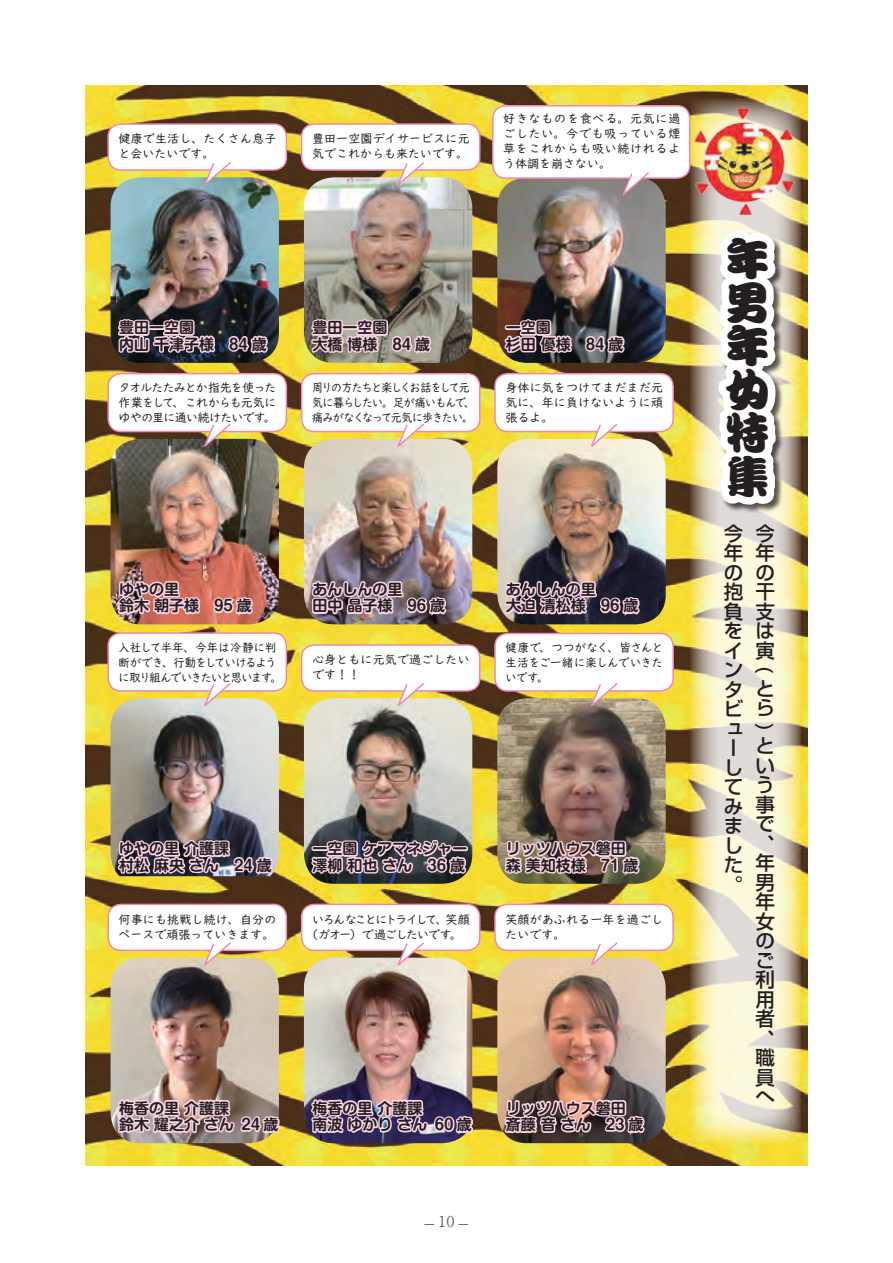
<style>
.page{position:relative;width:893px;height:1263px;background:#fff}
.page>*{position:absolute;margin:0;border:0;box-sizing:border-box;transform-origin:0 0}
.t1{font:900 43.5px/43.5px "Kanteiryu Std";color:#231f20;text-align:justify}
.t2{font:500 19.5px/19.5px "Shin Go Pr 5";color:#231f20}
.t3{font:700 15px/16.5px "Shin M Go Pr 6 De";color:#231f20}
.t4{font:300 15px "Ryumin Pr 5";color:#4b4c4d;scale:1.5 1}
.t5{font:300 15px "Ryumin Pr 5";color:#4b4c4d}
.t6{font:12px/15px "UD Digi Kyokasho N R";color:#231f20}
.t7{font:12px/15px "UD Digi Kyokasho N R";letter-spacing:-.1em;color:#231f20;scale:.92 1}
.t8{font:12px/15px "UD Digi Kyokasho N R";letter-spacing:-.06em;color:#231f20;scale:.94 1}
.t9{font:12px/15px "UD Digi Kyokasho N R";color:#231f20;text-align:justify;scale:.94 1}
.t10{font:12px/15px "UD Digi Kyokasho N R";letter-spacing:-.1em;color:#231f20}
</style>
<div class="page">
<img style="left:85px;top:85px;width:723px;height:1080px">
<svg style="left:690px;top:98px;width:111px;height:1045px;background:#dacd8f"></svg>
<img style="left:497px;top:177px;width:169px;height:186px">
<svg style="left:502px;top:318px;width:72px;height:37px;background:#a88e96"></svg>
<svg style="left:583px;top:334px;width:50px;height:32px;background:#7c7175"></svg>
<img style="left:304px;top:177px;width:168px;height:186px">
<div style="left:302px;top:124px;width:178px;height:46px;background:#fff;border-radius:13px"></div>
<div style="left:301px;top:123px;width:179px;height:48px;border:2px solid #f287b6;border-radius:13px"></div>
<svg style="left:394px;top:162px;width:32px;height:28px"></svg>
<svg style="left:309px;top:318px;width:131px;height:48px;background:#c0afa3"></svg>
<img style="left:111px;top:439px;width:168px;height:185px">
<div style="left:108px;top:374px;width:178px;height:57px;background:#fff;border-radius:13px"></div>
<div style="left:107px;top:373px;width:180px;height:59px;border:2px solid #f287b6;border-radius:13px"></div>
<svg style="left:201px;top:423px;width:31px;height:28px"></svg>
<img style="left:115px;top:559px;width:87px;height:74px">
<svg style="left:212px;top:595px;width:49px;height:32px;background:#e29c88"></svg>
<img style="left:111px;top:177px;width:168px;height:186px">
<div style="left:108px;top:124px;width:178px;height:46px;background:#fff;border-radius:13px"></div>
<div style="left:107px;top:123px;width:180px;height:48px;border:2px solid #f287b6;border-radius:13px"></div>
<svg style="left:201px;top:162px;width:31px;height:28px"></svg>
<svg style="left:116px;top:318px;width:101px;height:37px;background:#a6919d"></svg>
<svg style="left:227px;top:334px;width:49px;height:32px;background:#7b6d67"></svg>
<img style="left:111px;top:698px;width:168px;height:178px">
<div style="left:108px;top:633px;width:178px;height:58px;background:#fff;border-radius:13px"></div>
<div style="left:107px;top:632px;width:180px;height:60px;border:2px solid #f287b6;border-radius:13px"></div>
<svg style="left:201px;top:683px;width:31px;height:28px"></svg>
<img style="left:115px;top:818px;width:166px;height:68px">
<img style="left:111px;top:958px;width:168px;height:185px">
<div style="left:108px;top:904px;width:178px;height:46px;background:#fff;border-radius:13px"></div>
<div style="left:107px;top:904px;width:180px;height:47px;border:2px solid #f287b6;border-radius:13px"></div>
<svg style="left:201px;top:942px;width:31px;height:28px"></svg>
<img style="left:115px;top:1092px;width:173px;height:69px">
<img style="left:304px;top:439px;width:168px;height:185px">
<div style="left:302px;top:374px;width:178px;height:57px;background:#fff;border-radius:13px"></div>
<div style="left:301px;top:373px;width:179px;height:59px;border:2px solid #f287b6;border-radius:13px"></div>
<img style="left:310px;top:423px;width:145px;height:204px">
<img style="left:304px;top:698px;width:5px;height:186px">
<div style="left:302px;top:645px;width:178px;height:46px;background:#fff;border-radius:13px"></div>
<div style="left:301px;top:644px;width:179px;height:48px;border:2px solid #f287b6;border-radius:13px"></div>
<img style="left:309px;top:633px;width:166px;height:253px">
<img style="left:304px;top:958px;width:168px;height:185px">
<div style="left:302px;top:904px;width:178px;height:46px;background:#fff;border-radius:13px"></div>
<div style="left:301px;top:904px;width:179px;height:47px;border:2px solid #f287b6;border-radius:13px"></div>
<svg style="left:394px;top:942px;width:32px;height:28px"></svg>
<img style="left:310px;top:1092px;width:171px;height:54px">
<img style="left:497px;top:439px;width:169px;height:185px">
<div style="left:495px;top:374px;width:178px;height:57px;background:#fff;border-radius:13px"></div>
<div style="left:494px;top:373px;width:180px;height:59px;border:2px solid #f287b6;border-radius:13px"></div>
<img style="left:503px;top:423px;width:145px;height:204px">
<img style="left:497px;top:698px;width:169px;height:186px">
<div style="left:495px;top:633px;width:178px;height:58px;background:#fff;border-radius:13px"></div>
<div style="left:494px;top:633px;width:180px;height:59px;border:2px solid #f287b6;border-radius:13px"></div>
<svg style="left:588px;top:683px;width:31px;height:28px"></svg>
<img style="left:502px;top:827px;width:146px;height:59px">
<img style="left:497px;top:958px;width:169px;height:185px">
<div style="left:495px;top:904px;width:178px;height:46px;background:#fff;border-radius:13px"></div>
<div style="left:494px;top:904px;width:180px;height:47px;border:2px solid #f287b6;border-radius:13px"></div>
<svg style="left:588px;top:942px;width:31px;height:28px"></svg>
<svg style="left:503px;top:1087px;width:150px;height:73px;background:#a9926c"></svg>
<svg style="left:706px;top:215px;width:3px;height:483px"></svg>
<svg style="left:709px;top:85px;width:80px;height:909px"></svg>
<div style="left:493px;top:106px;width:197px;height:72px;background:#fff;border-radius:13px"></div>
<div style="left:492px;top:105px;width:198px;height:74px;border:2px solid #f287b6;border-radius:13px"></div>
<svg style="left:619px;top:172px;width:32px;height:28px"></svg>
<img style="left:694px;top:106px;width:102px;height:109px">
<p class="t6" style="left:119px;top:131px;width:159px">健康で生活し、たくさん息子と会いたいです。</p>
<p class="t6" style="left:312px;top:131px;width:159px">豊田一空園デイサービスに元気でこれからも来たいです。</p>
<p class="t6" style="left:503px;top:111px;width:179px;text-align:justify">好きなものを食べる。元気に過ごしたい。今でも吸っている煙草をこれからも吸い続けれるよう体調を崩さない。</p>
<p class="t3" style="left:119px;top:319px;width:149px">豊田一空園<br>内山 千津子様　84 歳</p>
<p class="t6" style="left:119px;top:380px;width:159px;text-align:justify">タオルたたみとか指先を使った作業をして、これからも元気にゆやの里に通い続けたいです。</p>
<p class="t3" style="left:312px;top:319px;width:119px">豊田一空園<br>大橋 博様　84 歳</p>
<p class="t7" style="left:312px;top:380px;width:179px">周りの方たちと楽しくお話をして元気に暮らしたい。足が痛いもんで、痛みがなくなって元気に歩きたい。</p>
<p class="t3" style="left:506px;top:319px;width:119px">一空園<br>杉田 優様　84 歳</p>
<p class="t6" style="left:505px;top:380px;width:159px;text-align:justify">身体に気をつけてまだまだ元気に、年に負けないように頑張るよ。</p>
<p class="t3" style="left:119px;top:580px;width:134px">ゆやの里<br>鈴木 朝子様　95 歳</p>
<p class="t8" style="left:119px;top:640px;width:175px">入社して半年、今年は冷静に判断ができ、行動をしていけるように取り組んでいきたいと思います。</p>
<p class="t3" style="left:312px;top:580px;width:134px">あんしんの里<br>田中 晶子様　96 歳</p>
<p class="t6" style="left:312px;top:652px;width:159px">心身ともに元気で過ごしたいです！！</p>
<p class="t3" style="left:506px;top:580px;width:134px">あんしんの里<br>大迫 清松様　96 歳</p>
<p class="t9" style="left:505px;top:640px;width:169px">健康で、つつがなく、皆さんと生活をご一緒に楽しんでいきたいです。</p>
<p class="t3" style="left:119px;top:840px;width:154px">ゆやの里 介護課<br>村松 麻央 さん　24 歳</p>
<p class="t6" style="left:119px;top:912px;width:159px">何事にも挑戦し続け、自分のペースで頑張っていきます。</p>
<p class="t3" style="left:312px;top:840px;width:156px">一空園 ケアマネジャー澤柳 和也 さん　36 歳</p>
<p class="t10" style="left:306px;top:912px;width:165px;text-indent:6px">いろんなことにトライして、笑顔（ガオー）で過ごしたいです。</p>
<p class="t3" style="left:506px;top:840px;width:134px">リッツハウス磐田森 美知枝様　71 歳</p>
<p class="t6" style="left:505px;top:912px;width:159px">笑顔があふれる一年を過ごしたいです。</p>
<p class="t3" style="left:119px;top:1099px;width:161px">梅香の里 介護課<br>鈴木 耀之介 さん 24 歳</p>
<p class="t3" style="left:312px;top:1099px;width:161px">梅香の里 介護課<br>南波 ゆかり さん 60 歳</p>
<p class="t3" style="left:506px;top:1099px;width:139px">リッツハウス磐田斎藤 音 さん　23 歳</p>
<h1 class="t1" style="left:726px;top:234px;width:44px">年男年女特集</h1>
<h2 class="t2" style="left:755px;top:522px;width:21px;text-align:justify">今年の干支は寅</h2>
<h2 class="t2" style="left:777px;top:665px;width:10px;rotate:90deg">(</h2>
<h2 class="t2" style="left:755px;top:677px;width:19px">とら</h2>
<h2 class="t2" style="left:777px;top:722px;width:10px;rotate:90deg">)</h2>
<h2 class="t2" style="left:755px;top:734px;width:21px">という事で、年男年女のご利用者、職員へ</h2>
<h2 class="t2" style="left:724px;top:522px;width:21px">今年の抱負をインタビューしてみました。</h2>
<p class="t5" style="left:439px;top:1209px;width:17px">10</p>
<p class="t4" style="left:424px;top:1210px;width:31px">‒　‒</p>
</div>
